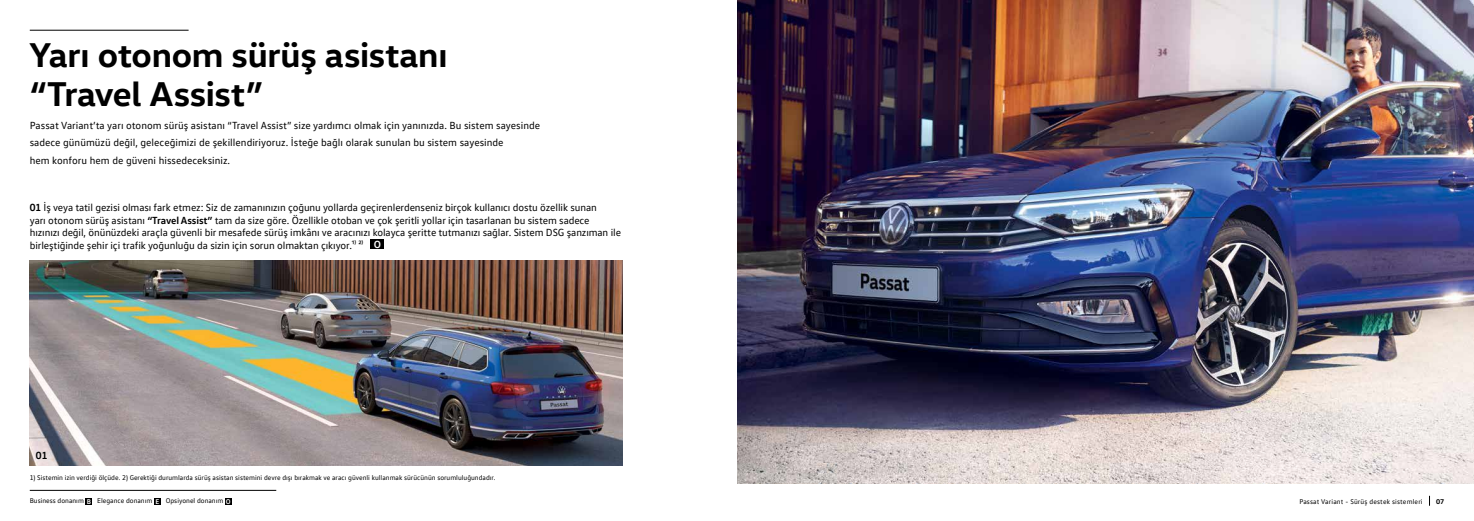
<style>
.page{position:relative;width:1474px;height:521px;background:#fff}
.page>*{position:absolute;margin:0;border:0;box-sizing:border-box;transform-origin:0 0}
.t1{font:700 35px/39.4px "VW Head";letter-spacing:-.01em;color:#000}
.t2{font:10.5px/12.7px "VW Text";letter-spacing:-.01em;color:#000}
.t3{font:700 10.5px "VW Text";color:#000}
.t4{font:7px "VW Text";color:#000}
.t5{font:7px "VW Text";letter-spacing:.02em;color:#000}
.t6{font:700 7px "VW Head";color:#000}
.s1{font-weight:700}
.s2{font-weight:700;color:#fff}
</style>
<div class="page">
<img style="left:737px;top:0;width:736px;height:484px">
<img style="left:30px;top:260px;width:593px;height:206px">
<hr style="left:30px;top:30px;width:159px;height:1px;background:#000">
<div style="left:371px;top:239px;width:13px;height:10px;background:#000"></div>
<svg style="left:86px;top:498px;width:6px;height:6px"></svg>
<div style="left:154px;top:498px;width:7px;height:6px;background:#000"></div>
<svg style="left:225px;top:498px;width:6px;height:6px"></svg>
<hr style="left:30px;top:490px;width:246px;height:1px;background:#000">
<h1 class="t1" style="left:30px;top:33px;width:419px">Yarı otonom sürüş asistanı “Travel Assist”</h1>
<p class="t2" style="left:30px;top:116px;width:512px;line-height:17.5px">Passat Variant’ta yarı otonom sürüş asistanı “Travel Assist” size yardımcı olmak için yanınızda. Bu sistem sayesinde sadece günümüzü değil, geleceğimizi de şekillendiriyoruz. İsteğe bağlı olarak sunulan bu sistem sayesinde<br>hem konforu hem de güveni hissedeceksiniz.</p>
<p class="t2" style="left:30px;top:201px;width:593px"><span class="s1">01</span> İş veya tatil gezisi olması fark etmez: Siz de zamanınızın çoğunu yollarda geçirenlerdenseniz birçok kullanıcı dostu özellik sunan<br>yarı otonom sürüş asistanı <span class="s1">“Travel Assist”</span> tam da size göre. Özellikle otoban ve çok şeritli yollar için tasarlanan bu sistem sadece hızınızı değil, önünüzdeki araçla güvenli bir mesafede sürüş imkânı ve aracınızı kolayca şeritte tutmanızı sağlar. Sistem DSG şanzıman ile birleştiğinde şehir içi trafik yoğunluğu da sizin için sorun olmaktan çıkıyor.¹⁾ ²⁾ <span class="s2">O</span></p>
<p class="t3" style="left:36px;top:449px;width:13px">01</p>
<p class="t4" style="left:30px;top:473px;width:467px">1) Sistemin izin verdiği ölçüde. 2) Gerektiği durumlarda sürüş asistan sistemini devre dışı bırakmak ve aracı güvenli kullanmak sürücünün sorumluluğundadır.</p>
<p class="t4" style="left:30px;top:496px;width:202px">Business donanım <span class="s2">B</span> Elegance donanım <span class="s2">E</span> Opsiyonel donanım <span class="s2">O</span></p>
<p class="t5" style="left:1299px;top:497px;width:125px">Passat Variant - Sürüş destek sistemleri</p>
<p class="t6" style="left:1435px;top:496px;width:10px">07</p>
</div>
